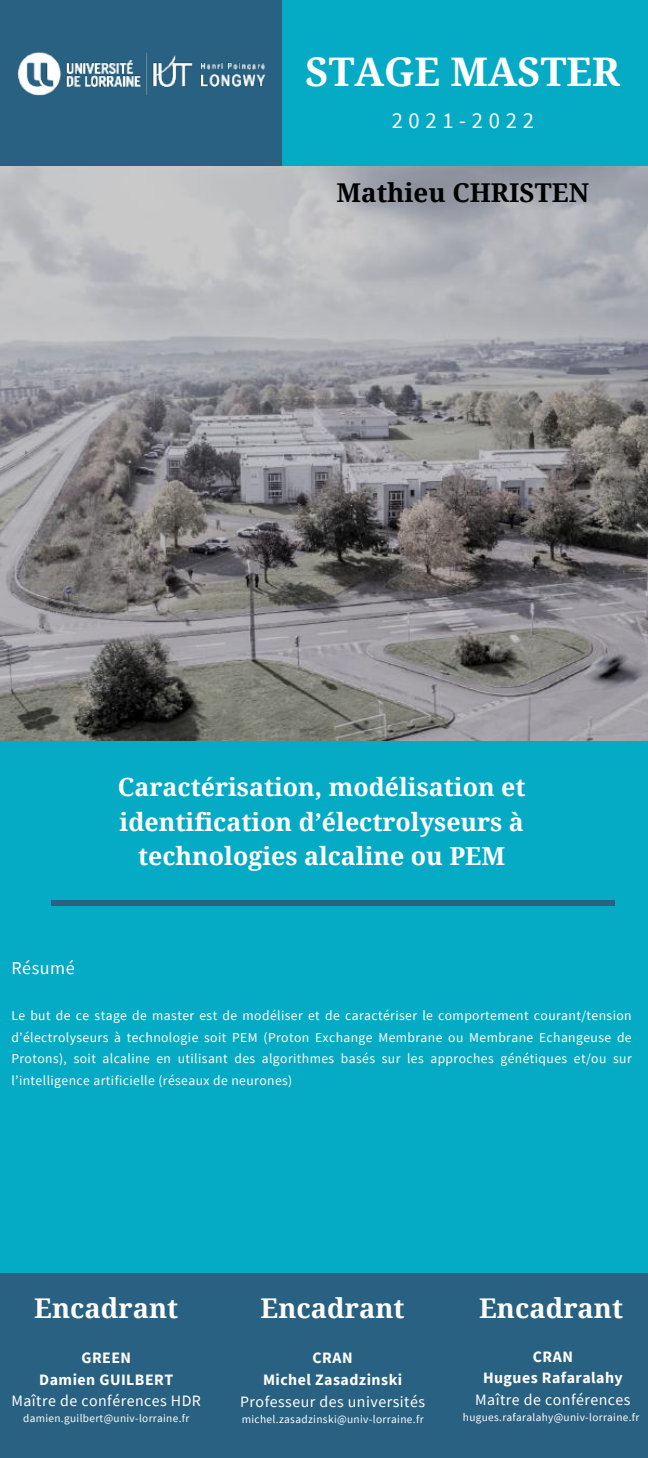
<style>
.page{position:relative;width:648px;height:1458px;background:#05abc4}
.page>*{position:absolute;margin:0;border:0;box-sizing:border-box;transform-origin:0 0}
.t1{font:700 39.38px "Droid Serif";color:#fff}
.t2{font:700 27.22px "Droid Serif";color:#fff}
.t3{font:700 25.88px "Droid Serif";color:#000}
.t4{font:700 24.97px/34.9px "Droid Serif";color:#fff;text-align:center}
.t5{font:22.72px "Source Sans Pro";letter-spacing:.25em;color:#fff}
.t6{font:18px "Source Sans Pro";letter-spacing:.03em;color:#fff}
.t7{font:15.97px "Source Sans Pro";letter-spacing:.03em;color:#fff}
.t8{font:700 15.97px/21.6px "Source Sans Pro";letter-spacing:.03em;color:#fff;text-align:center}
.t9{font:15.75px "Source Sans Pro";letter-spacing:.03em;color:#fff}
.t10{font:700 15.75px/21.8px "Source Sans Pro";letter-spacing:.03em;color:#fff;text-align:center}
.t11{font:13.72px/21.6px "Source Sans Pro";letter-spacing:.03em;color:#fff;text-align:justify}
.t12{font:11.25px "Source Sans Pro";letter-spacing:.03em;color:#fff}
</style>
<div class="page">
<img style="left:0;top:166px;width:648px;height:574px">
<div style="left:0;top:1273px;width:648px;height:185px;background:#286181"></div>
<div style="left:51px;top:900px;width:563px;height:6px;background:#286181"></div>
<img style="left:0;top:0;width:349px;height:215px">
<h1 class="t1" style="left:306px;top:50px;width:316px">STAGE MASTER</h1>
<h3 class="t5" style="left:392px;top:106px;width:144px">2021-2022</h3>
<h3 class="t3" style="left:336px;top:178px;width:254px">Mathieu CHRISTEN</h3>
<h3 class="t4" style="left:118px;top:770px;width:409px">Caractérisation, modélisation et identification d’électrolyseurs à technologies alcaline ou PEM</h3>
<h3 class="t6" style="left:11px;top:956px;width:65px">Résumé</h3>
<p class="t11" style="left:11px;top:1005px;width:622px">Le but de ce stage de master est de modéliser et de caractériser le comportement courant/tension d’électrolyseurs à technologie soit PEM (Proton Exchange Membrane ou Membrane Echangeuse de Protons), soit alcaline en utilisant des algorithmes basés sur les approches génétiques et/ou sur l’intelligence artificielle (réseaux de neurones)</p>
<h2 class="t2" style="left:34px;top:1293px;width:145px">Encadrant</h2>
<p class="t8" style="left:39px;top:1347px;width:135px">GREEN<br>Damien GUILBERT</p>
<p class="t7" style="left:11px;top:1390px;width:191px">Maître de conférences HDR</p>
<p class="t12" style="left:23px;top:1411px;width:168px">damien.guilbert@univ-lorraine.fr</p>
<h2 class="t2" style="left:261px;top:1293px;width:145px">Encadrant</h2>
<p class="t10" style="left:263px;top:1347px;width:141px">CRAN<br>Michel Zasadzinski</p>
<p class="t9" style="left:240px;top:1391px;width:186px">Professeur des universités</p>
<p class="t12" style="left:242px;top:1412px;width:183px">michel.zasadzinski@univ-lorraine.fr</p>
<h2 class="t2" style="left:479px;top:1293px;width:145px">Encadrant</h2>
<p class="t8" style="left:483px;top:1345px;width:141px">CRAN<br>Hugues Rafaralahy</p>
<p class="t7" style="left:475px;top:1389px;width:157px">Maître de conférences</p>
<p class="t12" style="left:463px;top:1410px;width:178px">hugues.rafaralahy@univ-lorraine.fr</p>
</div>
